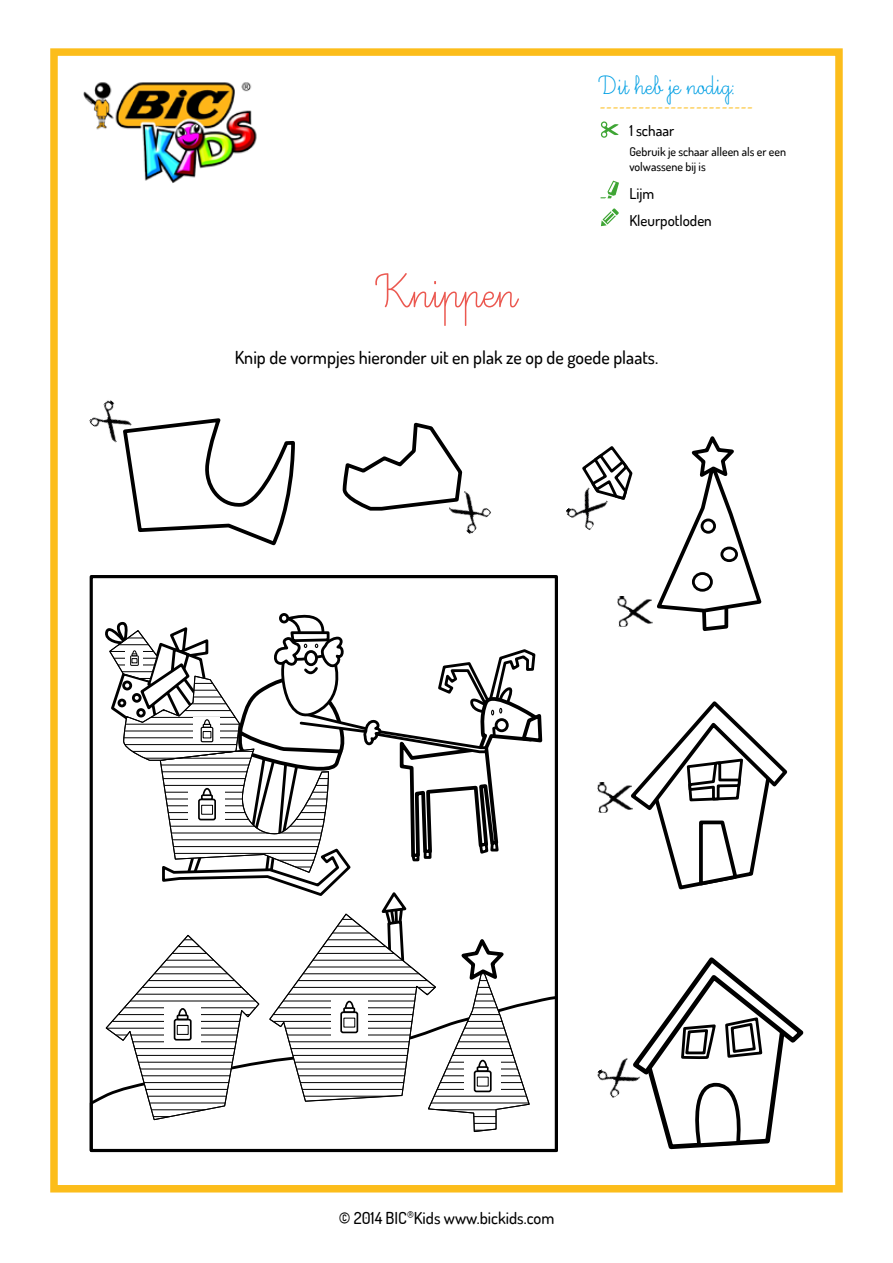
<style>
.page{position:relative;width:893px;height:1263px;background:#fff}
.page>*{position:absolute;margin:0;border:0;box-sizing:border-box;transform-origin:0 0}
.t1{font:60px "Ecriture A Romain Orne";color:#eb5850}
.t2{font:33px "Ecriture A Romain Orne";color:#009fe3}
.t3{font:500 18px "Dosis";color:#000}
.t4{font:18px "Minion Pro";color:#fcbd1b}
.t5{font:500 16.5px "Dosis";color:#000}
.t6{font:500 15px/27px "Dosis";color:#000}
.t7{font:500 12px/14.4px "Dosis";color:#000}
</style>
<div class="page">
<div style="left:50px;top:48px;width:793px;height:1144px;border:8px solid #fcbd1b"></div>
<img style="left:83px;top:82px;width:174px;height:101px">
<svg style="left:601px;top:208px;width:18px;height:18px"></svg>
<svg style="left:600px;top:121px;width:19px;height:17px"></svg>
<svg style="left:601px;top:181px;width:18px;height:17px"></svg>
<svg style="left:89px;top:994px;width:468px;height:159px"></svg>
<svg style="left:101px;top:613px;width:443px;height:519px"></svg>
<div style="left:164px;top:1006px;width:37px;height:37px;background:#fff"></div>
<div style="left:178px;top:1008px;width:9px;height:20px;border:2px solid #000;border-radius:50%"></div>
<svg style="left:175px;top:1019px;width:16px;height:21px"></svg>
<div style="left:174px;top:1019px;width:18px;height:21px;border:2px solid #000;border-radius:2px"></div>
<div style="left:177px;top:1014px;width:12px;height:6px;border:2px solid #000"></div>
<div style="left:177px;top:1025px;width:11px;height:9px;background:#fff"></div>
<div style="left:177px;top:1025px;width:12px;height:10px;border:1px solid #000"></div>
<div style="left:331px;top:999px;width:36px;height:36px;background:#fff"></div>
<div style="left:345px;top:1001px;width:9px;height:19px;border:2px solid #000;border-radius:50%"></div>
<svg style="left:341px;top:1012px;width:16px;height:20px"></svg>
<div style="left:340px;top:1011px;width:18px;height:22px;border:2px solid #000;border-radius:2px"></div>
<div style="left:343px;top:1007px;width:12px;height:6px;border:2px solid #000"></div>
<div style="left:344px;top:1018px;width:11px;height:9px;background:#fff"></div>
<div style="left:464px;top:1058px;width:37px;height:36px;background:#fff"></div>
<div style="left:478px;top:1060px;width:9px;height:19px;border:2px solid #000;border-radius:50%"></div>
<svg style="left:475px;top:1071px;width:16px;height:20px"></svg>
<div style="left:474px;top:1070px;width:18px;height:22px;border:2px solid #000;border-radius:2px"></div>
<div style="left:477px;top:1066px;width:12px;height:6px;border:2px solid #000"></div>
<div style="left:477px;top:1077px;width:11px;height:9px;background:#fff"></div>
<svg style="left:640px;top:960px;width:164px;height:190px"></svg>
<img style="left:597px;top:1054px;width:44px;height:44px">
<svg style="left:633px;top:703px;width:155px;height:187px"></svg>
<img style="left:597px;top:782px;width:36px;height:31px">
<svg style="left:657px;top:436px;width:105px;height:195px"></svg>
<div style="left:702px;top:520px;width:13px;height:12px;background:#fff;border-radius:50%"></div>
<div style="left:701px;top:518px;width:15px;height:16px;border:3px solid #000;border-radius:50%"></div>
<div style="left:722px;top:548px;width:15px;height:13px;background:#fff;border-radius:50%"></div>
<div style="left:720px;top:547px;width:18px;height:15px;border:3px solid #000;border-radius:50%"></div>
<div style="left:693px;top:573px;width:18px;height:17px;background:#fff;border-radius:50%"></div>
<div style="left:692px;top:572px;width:21px;height:20px;border:3px solid #000;border-radius:50%"></div>
<img style="left:617px;top:596px;width:36px;height:31px">
<svg style="left:582px;top:446px;width:51px;height:54px"></svg>
<img style="left:566px;top:485px;width:43px;height:45px">
<svg style="left:125px;top:420px;width:170px;height:126px"></svg>
<img style="left:89px;top:400px;width:46px;height:44px">
<svg style="left:342px;top:422px;width:121px;height:89px"></svg>
<img style="left:445px;top:489px;width:46px;height:45px">
<div style="left:90px;top:575px;width:468px;height:577px;border:3px solid #000"></div>
<h2 class="t2" style="left:600px;top:69px;width:137px">Dit heb je nodig:</h2>
<p class="t4" style="left:600px;top:94px;width:155px">------------------------</p>
<p class="t7" style="left:629px;top:145px;width:158px">Gebruik je schaar alleen als er een volwassene bij is</p>
<p class="t6" style="left:629px;top:116px;width:47px">1 schaar</p>
<h1 class="t1" style="left:377px;top:262px;width:141px">Knippen</h1>
<p class="t6" style="left:629px;top:179px;width:84px">Lijm<br>Kleurpotloden</p>
<p class="t3" style="left:235px;top:346px;width:425px">Knip de vormpjes hieronder uit en plak ze op de goede plaats.</p>
<p class="t5" style="left:339px;top:1207px;width:217px">© 2014 BIC<sup>®</sup>Kids www.bickids.com</p>
</div>
